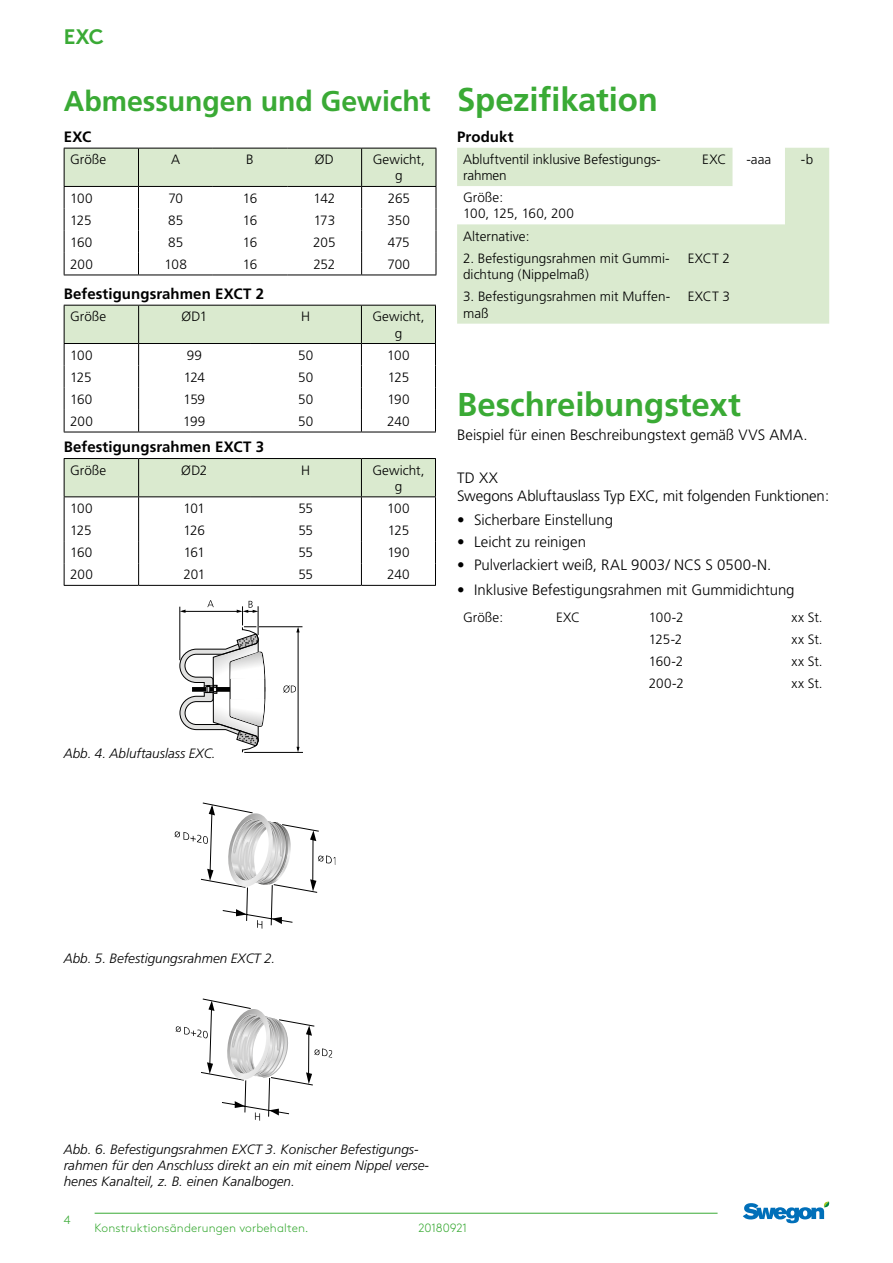
<style>
.page{position:relative;width:893px;height:1263px;background:#fff}
.page>*{position:absolute;margin:0;border:0;box-sizing:border-box;transform-origin:0 0}
.t1{font:700 33px "Frutiger";letter-spacing:-.005em;color:#3aaa35}
.t2{font:700 28.5px "Frutiger";letter-spacing:-.005em;color:#3aaa35}
.t3{font:700 21px "Swegon Brown";color:#3aaa35}
.t4{font:300 15px/18px "Frutiger";letter-spacing:-.005em;color:#000}
.t5{font:700 15px "Frutiger";letter-spacing:.005em;color:#000}
.t6{font:300 13.5px/16.2px "Frutiger";color:#000}
.t7{font:italic 300 13.5px/16.2px "Frutiger";color:#000}
.t8{font:300 12px "Swegon Brown";letter-spacing:.01em;color:#3aaa35}
.t9{font:300 12px "Swegon Brown";letter-spacing:-.015em;color:#3aaa35}
</style>
<div class="page">
<hr style="left:95px;top:1213px;width:623px;height:1px;background:#3aaa35">
<svg style="left:743px;top:1201px;width:87px;height:22px"></svg>
<svg style="left:179px;top:600px;width:124px;height:153px"></svg>
<svg style="left:175px;top:802px;width:161px;height:127px"></svg>
<svg style="left:176px;top:998px;width:156px;height:123px"></svg>
<svg style="left:457px;top:148px;width:372px;height:176px;fill:#daeacf"></svg>
<hr style="left:64px;top:275px;width:74px;height:1px;background:#000">
<hr style="left:138px;top:275px;width:75px;height:1px;background:#000">
<hr style="left:213px;top:275px;width:74px;height:1px;background:#000">
<hr style="left:287px;top:275px;width:75px;height:1px;background:#000">
<hr style="left:362px;top:275px;width:74px;height:1px;background:#000">
<svg style="left:64px;top:148px;width:373px;height:127px"></svg>
<hr style="left:64px;top:432px;width:75px;height:1px;background:#000">
<hr style="left:139px;top:432px;width:111px;height:1px;background:#000">
<hr style="left:250px;top:432px;width:111px;height:1px;background:#000">
<hr style="left:361px;top:432px;width:75px;height:1px;background:#000">
<svg style="left:64px;top:305px;width:372px;height:127px"></svg>
<hr style="left:64px;top:585px;width:75px;height:1px;background:#000">
<hr style="left:139px;top:585px;width:111px;height:1px;background:#000">
<hr style="left:250px;top:585px;width:111px;height:1px;background:#000">
<hr style="left:361px;top:585px;width:75px;height:1px;background:#000">
<svg style="left:64px;top:458px;width:372px;height:127px"></svg>
<h3 class="t3" style="left:64px;top:20px;width:42px">EXC</h3>
<h2 class="t2" style="left:64px;top:84px;width:368px">Abmessungen und Gewicht</h2>
<p class="t5" style="left:64px;top:128px;width:29px">EXC</p>
<p class="t6" style="left:70px;top:152px;width:38px">Größe</p>
<p class="t6" style="left:171px;top:152px;width:11px">A</p>
<p class="t6" style="left:246px;top:152px;width:9px">B</p>
<p class="t6" style="left:315px;top:152px;width:21px">ØD</p>
<p class="t6" style="left:373px;top:152px;width:54px;text-align:center">Gewicht, g</p>
<p class="t6" style="left:70px;top:190px;width:24px">100</p>
<p class="t6" style="left:168px;top:190px;width:16px">70</p>
<p class="t6" style="left:243px;top:190px;width:16px">16</p>
<p class="t6" style="left:314px;top:190px;width:23px">142</p>
<p class="t6" style="left:388px;top:190px;width:24px">265</p>
<p class="t6" style="left:70px;top:212px;width:23px">125</p>
<p class="t6" style="left:168px;top:212px;width:16px">85</p>
<p class="t6" style="left:243px;top:212px;width:16px">16</p>
<p class="t6" style="left:314px;top:212px;width:23px">173</p>
<p class="t6" style="left:388px;top:212px;width:24px">350</p>
<p class="t6" style="left:70px;top:234px;width:24px">160</p>
<p class="t6" style="left:168px;top:234px;width:16px">85</p>
<p class="t6" style="left:243px;top:234px;width:16px">16</p>
<p class="t6" style="left:313px;top:234px;width:24px">205</p>
<p class="t6" style="left:388px;top:234px;width:23px">475</p>
<p class="t6" style="left:70px;top:256px;width:24px">200</p>
<p class="t6" style="left:165px;top:256px;width:24px">108</p>
<p class="t6" style="left:243px;top:256px;width:16px">16</p>
<p class="t6" style="left:313px;top:256px;width:24px">252</p>
<p class="t6" style="left:387px;top:256px;width:24px">700</p>
<p class="t5" style="left:64px;top:285px;width:202px">Befestigungsrahmen EXCT 2</p>
<p class="t6" style="left:70px;top:309px;width:38px">Größe</p>
<p class="t6" style="left:181px;top:309px;width:27px">ØD1</p>
<p class="t6" style="left:301px;top:309px;width:11px">H</p>
<p class="t6" style="left:372px;top:309px;width:54px;text-align:center">Gewicht, g</p>
<p class="t6" style="left:70px;top:347px;width:24px">100</p>
<p class="t6" style="left:187px;top:347px;width:17px">99</p>
<p class="t6" style="left:298px;top:347px;width:17px">50</p>
<p class="t6" style="left:387px;top:347px;width:24px">100</p>
<p class="t6" style="left:70px;top:369px;width:23px">125</p>
<p class="t6" style="left:184px;top:369px;width:23px">124</p>
<p class="t6" style="left:298px;top:369px;width:17px">50</p>
<p class="t6" style="left:388px;top:369px;width:23px">125</p>
<p class="t6" style="left:70px;top:391px;width:24px">160</p>
<p class="t6" style="left:184px;top:391px;width:23px">159</p>
<p class="t6" style="left:298px;top:391px;width:17px">50</p>
<p class="t6" style="left:387px;top:391px;width:24px">190</p>
<p class="t6" style="left:70px;top:413px;width:24px">200</p>
<p class="t6" style="left:183px;top:413px;width:24px">199</p>
<p class="t6" style="left:298px;top:413px;width:17px">50</p>
<p class="t6" style="left:387px;top:413px;width:24px">240</p>
<p class="t5" style="left:64px;top:438px;width:202px">Befestigungsrahmen EXCT 3</p>
<p class="t6" style="left:70px;top:462px;width:38px">Größe</p>
<p class="t6" style="left:181px;top:462px;width:28px">ØD2</p>
<p class="t6" style="left:301px;top:462px;width:11px">H</p>
<p class="t6" style="left:372px;top:462px;width:54px;text-align:center">Gewicht, g</p>
<p class="t6" style="left:70px;top:500px;width:24px">100</p>
<p class="t6" style="left:184px;top:500px;width:23px">101</p>
<p class="t6" style="left:298px;top:500px;width:16px">55</p>
<p class="t6" style="left:387px;top:500px;width:24px">100</p>
<p class="t6" style="left:70px;top:522px;width:23px">125</p>
<p class="t6" style="left:184px;top:522px;width:23px">126</p>
<p class="t6" style="left:298px;top:522px;width:16px">55</p>
<p class="t6" style="left:388px;top:522px;width:23px">125</p>
<p class="t6" style="left:70px;top:545px;width:24px">160</p>
<p class="t6" style="left:184px;top:545px;width:23px">161</p>
<p class="t6" style="left:298px;top:545px;width:16px">55</p>
<p class="t6" style="left:387px;top:545px;width:24px">190</p>
<p class="t6" style="left:70px;top:567px;width:24px">200</p>
<p class="t6" style="left:183px;top:567px;width:23px">201</p>
<p class="t6" style="left:298px;top:567px;width:16px">55</p>
<p class="t6" style="left:387px;top:567px;width:24px">240</p>
<p class="t7" style="left:64px;top:745px;width:153px">Abb. 4. Abluftauslass EXC.</p>
<h1 class="t1" style="left:457px;top:80px;width:202px">Spezifikation</h1>
<p class="t5" style="left:457px;top:128px;width:58px">Produkt</p>
<p class="t6" style="left:463px;top:151px;width:199px">Abluftventil inklusive Befestigungs&shy;rahmen</p>
<p class="t6" style="left:702px;top:151px;width:26px">EXC</p>
<p class="t6" style="left:746px;top:151px;width:26px">-aaa</p>
<p class="t6" style="left:801px;top:151px;width:14px">-b</p>
<p class="t6" style="left:463px;top:190px;width:112px">Größe:<br>100, 125, 160, 200</p>
<p class="t6" style="left:463px;top:228px;width:68px">Alternative:</p>
<p class="t6" style="left:463px;top:251px;width:208px">2. Befestigungsrahmen mit Gummi&shy;dichtung (Nippelmaß)</p>
<p class="t6" style="left:688px;top:251px;width:44px">EXCT 2</p>
<p class="t6" style="left:463px;top:289px;width:209px">3. Befestigungsrahmen mit Muffen&shy;maß</p>
<p class="t6" style="left:688px;top:289px;width:44px">EXCT 3</p>
<h1 class="t1" style="left:457px;top:385px;width:285px">Beschreibungstext</h1>
<p class="t4" style="left:457px;top:426px;width:352px">Beispiel für einen Beschreibungstext gemäß VVS AMA.</p>
<p class="t4" style="left:457px;top:469px;width:374px">TD XX<br>Swegons Abluftauslass Typ EXC, mit folgenden Funktionen:</p>
<p class="t4" style="left:457px;top:511px;width:157px">• Sicherbare Einstellung</p>
<p class="t4" style="left:457px;top:533px;width:130px">• Leicht zu reinigen</p>
<p class="t4" style="left:457px;top:556px;width:316px">• Pulverlackiert weiß, RAL 9003/ NCS S 0500-N.</p>
<p class="t4" style="left:457px;top:581px;width:339px">• Inklusive Befestigungsrahmen mit Gummidichtung</p>
<p class="t6" style="left:463px;top:609px;width:42px">Größe:</p>
<p class="t6" style="left:556px;top:609px;width:26px">EXC</p>
<p class="t6" style="left:649px;top:609px;width:36px">100-2</p>
<p class="t6" style="left:792px;top:609px;width:33px">xx St.</p>
<p class="t6" style="left:649px;top:631px;width:35px">125-2</p>
<p class="t6" style="left:792px;top:631px;width:33px">xx St.</p>
<p class="t6" style="left:649px;top:653px;width:36px">160-2</p>
<p class="t6" style="left:792px;top:653px;width:33px">xx St.</p>
<p class="t6" style="left:649px;top:676px;width:36px">200-2</p>
<p class="t6" style="left:792px;top:676px;width:33px">xx St.</p>
<p class="t7" style="left:64px;top:950px;width:213px">Abb. 5. Befestigungsrahmen EXCT 2.</p>
<p class="t7" style="left:64px;top:1141px;width:367px">Abb. 6. Befestigungsrahmen EXCT 3. Konischer Befestigungs&shy;rahmen für den Anschluss direkt an ein mit einem Nippel verse&shy;henes Kanalteil, z. B. einen Kanalbogen.</p>
<p class="t8" style="left:64px;top:1211px;width:8px">4</p>
<p class="t8" style="left:95px;top:1219px;width:215px">Konstruktionsänderungen vorbehalten.</p>
<p class="t9" style="left:419px;top:1219px;width:50px">20180921</p>
</div>
